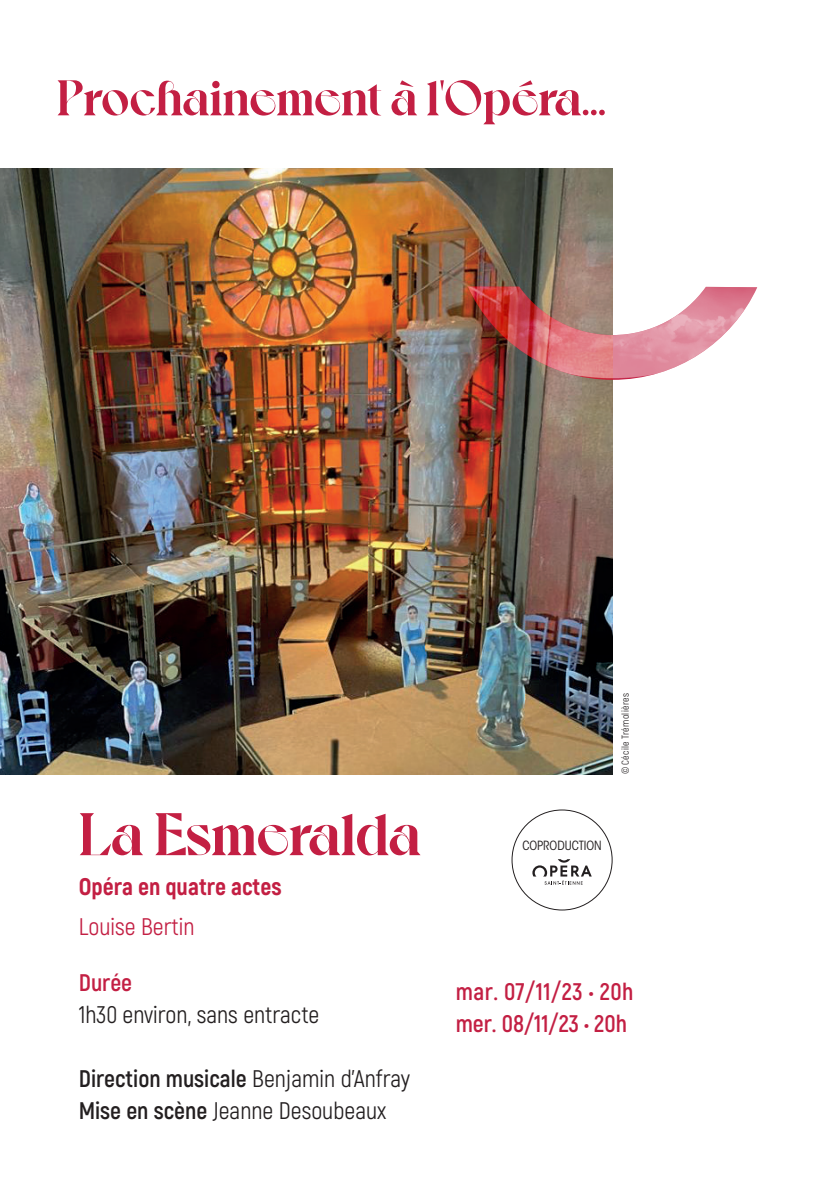
<style>
.page{position:relative;width:823px;height:1191px;background:#fff}
.page>*{position:absolute;margin:0;border:0;box-sizing:border-box;transform-origin:0 0}
.t1{font:700 60px "Voyage";letter-spacing:-.01em;color:#c31f43}
.t2{font:700 50px "Voyage";letter-spacing:-.01em;color:#c31f43}
.t3{font:24px/32px "Akrobat";color:#231f20}
.t4{font:700 24px/32px "Akrobat";color:#c31f43}
.t5{font:800 24px "Akrobat";color:#c31f43}
.t6{font:24px "Akrobat";color:#c31f43}
.t7{font:condensed 12.6px "ITC Avant Garde Std";color:#231f20}
.t8{font:10px "Akrobat";letter-spacing:.025em;color:#231f20}
.s1{font-weight:700}
</style>
<div class="page">
<img style="left:0;top:169px;width:612px;height:605px">
<img style="left:467px;top:286px;width:289px;height:94px">
<svg style="left:532px;top:859px;width:59px;height:25px"></svg>
<h2 class="t2" style="left:57px;top:68px;width:550px">Prochainement à l'Opéra...</h2>
<p class="t8" style="left:619px;top:774px;width:83px;rotate:-90deg">© Cécile Trémolières</p>
<h1 class="t1" style="left:79px;top:798px;width:343px">La Esmeralda</h1>
<p class="t5" style="left:79px;top:871px;width:204px">Opéra en quatre actes</p>
<p class="t6" style="left:79px;top:912px;width:117px">Louise Bertin</p>
<p class="t4" style="left:79px;top:966px;width:55px">Durée</p>
<p class="t3" style="left:79px;top:998px;width:242px">1h30 environ, sans entracte</p>
<p class="t3" style="left:79px;top:1062px;width:333px"><span class="s1">Direction musicale</span> Benjamin d’Anfray<br><span class="s1">Mise en scène</span> Jeanne Desoubeaux</p>
<p class="t7" style="left:522px;top:838px;width:81px">COPRODUCTION</p>
<p class="t4" style="left:455px;top:975px;width:179px">mar. 07/11/23 • 20h mer. 08/11/23 • 20h</p>
</div>
